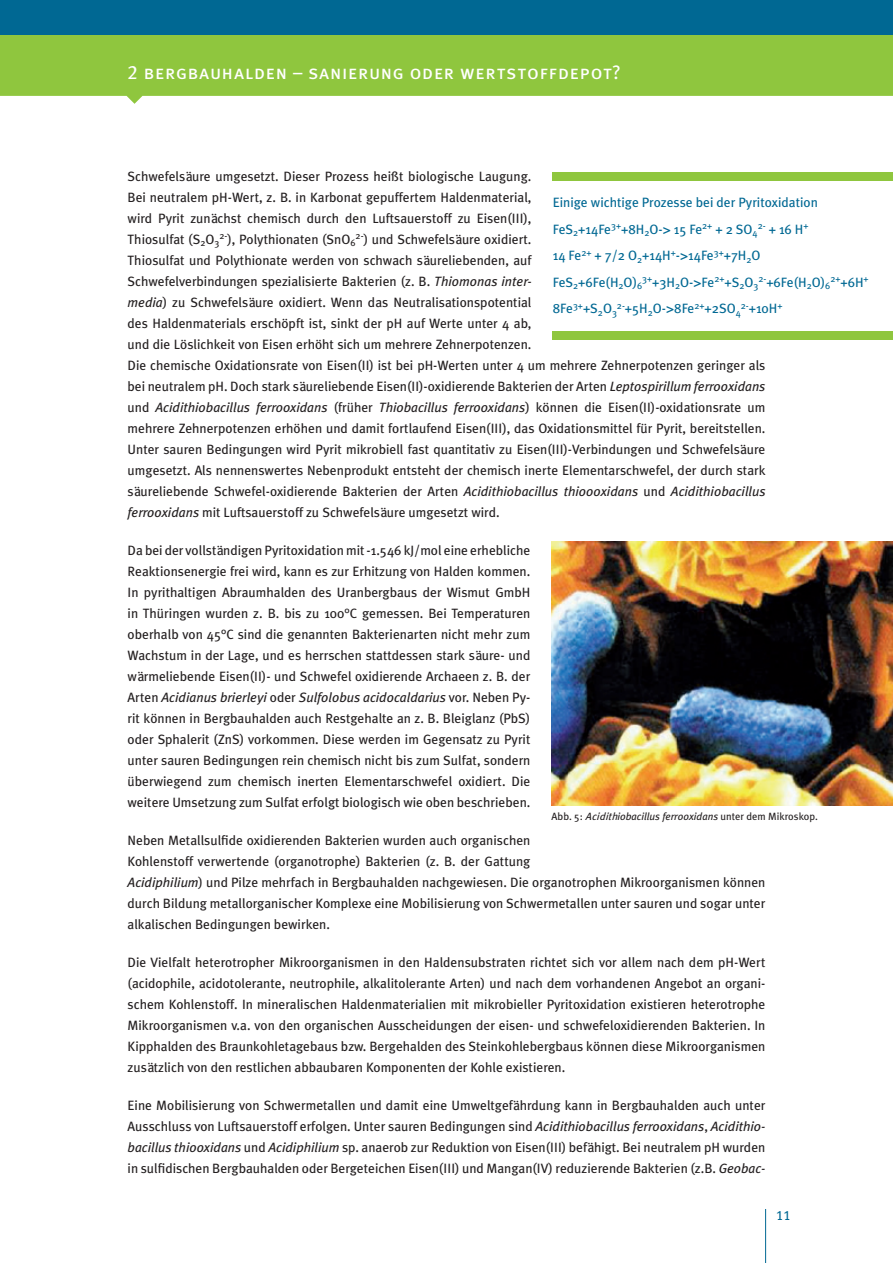
<style>
.page{position:relative;width:893px;height:1263px;background:#fff}
.page>*{position:absolute;margin:0;border:0;box-sizing:border-box;transform-origin:0 0}
.t1{font:19.5px "Meta Plus Book Caps";letter-spacing:.035em;color:#fff}
.t2{font:13.5px/21px "Meta Plus";color:#231f20;text-align:justify}
.t3{font:13.5px/26.5px "Meta Plus";color:#006893}
.t4{font:13.5px "Meta Plus Book Caps";color:#006893}
.t5{font:10.5px "Meta Plus";color:#231f20}
.t6{font:9.45px "Meta Plus";color:#006893}
.s1{font-style:italic}
.s2{font-family:"Helvetica Neue";font-weight:500}
.s3{font-size:13.5px}
.s4{font-family:"Meta OT";font-style:italic}
</style>
<div class="page">
<svg style="left:0;top:34px;width:893px;height:70px;background:#99cb55"></svg>
<div style="left:0;top:0;width:893px;height:34px;background:#006893"></div>
<hr style="left:765px;top:1209px;width:1px;height:54px;background:#006893">
<img style="left:552px;top:541px;width:341px;height:264px">
<div style="left:553px;top:172px;width:340px;height:9px;background:#8fc63e"></div>
<div style="left:553px;top:331px;width:340px;height:9px;background:#8fc63e"></div>
<h1 class="t1" style="left:128px;top:61px;width:495px">2 bergbauhalden – sanierung oder wertstoffdepot?</h1>
<p class="t2" style="left:128px;top:165px;width:639px;text-align:left">Schwefelsäure umgesetzt. Dieser Prozess heißt biologische Laugung.<br>Bei neutralem pH-Wert, z. B. in Karbonat gepuffertem Haldenmaterial,<br>wird Pyrit zunächst chemisch durch den Luftsauerstoff zu Eisen(III),<br>Thiosulfat (S<sub>2</sub>O<sub>3</sub><sup>2-</sup>), Polythionaten (SnO<sub>6</sub><sup>2-</sup>) und Schwefelsäure oxidiert.<br>Thiosulfat und Polythionate werden von schwach säureliebenden, auf<br>Schwefelverbindungen spezialisierte Bakterien (z. B. <span class="s1">Thiomonas inter-<br>media</span>) zu Schwefelsäure oxidiert. Wenn das Neutralisationspotential<br>des Haldenmaterials erschöpft ist, sinkt der pH auf Werte unter 4 ab,<br>und die Löslichkeit von Eisen erhöht sich um mehrere Zehnerpotenzen.<br>Die chemische Oxidationsrate von Eisen(II) ist bei pH-Werten unter 4 um mehrere Zehnerpotenzen geringer als bei neutralem pH. Doch stark säureliebende Eisen(II)-oxidierende Bakterien der Arten <span class="s1">Leptospirillum ferrooxidans </span>und <span class="s1">Acidithiobacillus ferrooxidans</span> (früher <span class="s1">Thiobacillus ferrooxidans</span>) können die Eisen(II)-oxidationsrate um mehrere Zehnerpotenzen erhöhen und damit fortlaufend Eisen(III), das Oxidationsmittel für Pyrit, bereitstellen.<br>Unter sauren Bedingungen wird Pyrit mikrobiell fast quantitativ zu Eisen(III)-Verbindungen und Schwefelsäure umgesetzt. Als nennenswertes Nebenprodukt entsteht der chemisch inerte Elementarschwefel, der durch stark säureliebende Schwefel-oxidierende Bakterien der Arten <span class="s1">Acidithiobacillus thioooxidans</span> und <span class="s1">Acidithiobacillus ferrooxidans</span> mit Luftsauerstoff zu Schwefelsäure umgesetzt wird.</p>
<p class="t2" style="left:128px;top:539px;width:404px">Da bei der vollständigen Pyritoxidation mit -1.546 kJ/mol eine erhebliche Reaktionsenergie frei wird, kann es zur Erhitzung von Halden kommen.<br>In pyrithaltigen Abraumhalden des Uranbergbaus der Wismut GmbH in Thüringen wurden z. B. bis zu 100°C gemessen. Bei Temperaturen oberhalb von 45°C sind die genannten Bakterienarten nicht mehr zum Wachstum in der Lage, und es herrschen stattdessen stark säure- und wärmeliebende Eisen(II)- und Schwefel oxidierende Archaeen z. B. der Arten <span class="s1">Acidianus brierleyi</span> oder <span class="s1">Sulfolobus acidocaldarius</span> vor. Neben Py&shy;rit können in Bergbauhalden auch Restgehalte an z. B. Bleiglanz (PbS) oder Sphalerit (ZnS) vorkommen. Diese werden im Gegensatz zu Pyrit unter sauren Bedingungen rein chemisch nicht bis zum Sulfat, sondern überwiegend zum chemisch inerten Elementarschwefel oxidiert. Die weitere Umsetzung zum Sulfat erfolgt biologisch wie oben beschrieben.</p>
<p class="t2" style="left:128px;top:830px;width:639px;text-align:left">Neben Metallsulfide oxidierenden Bakterien wurden auch organischen<br>Kohlenstoff verwertende (organotrophe) Bakterien (z. B. der Gattung<br><span class="s1">Acidiphilium</span>) und Pilze mehrfach in Bergbauhalden nachgewiesen. Die organotrophen Mikroorganismen können durch Bildung metallorganischer Komplexe eine Mobilisierung von Schwermetallen unter sauren und sogar unter alkalischen Bedingungen bewirken.</p>
<p class="t2" style="left:128px;top:952px;width:639px">Die Vielfalt heterotropher Mikroorganismen in den Haldensubstraten richtet sich vor allem nach dem pH-Wert (acidophile, acidotolerante, neutrophile, alkalitolerante Arten) und nach dem vorhandenen Angebot an organi&shy;schem Kohlenstoff. In mineralischen Haldenmaterialien mit mikrobieller Pyritoxidation existieren heterotrophe Mikroorganismen v.a. von den organischen Ausscheidungen der eisen- und schwefeloxidierenden Bakterien. In Kipphalden des Braunkohletagebaus bzw. Bergehalden des Steinkohlebergbaus können diese Mikroorganismen zusätzlich von den restlichen abbaubaren Komponenten der Kohle existieren.</p>
<p class="t2" style="left:128px;top:1095px;width:639px">Eine Mobilisierung von Schwermetallen und damit eine Umweltgefährdung kann in Bergbauhalden auch unter Ausschluss von Luftsauerstoff erfolgen. Unter sauren Bedingungen sind <span class="s1">Acidithiobacillus ferrooxidans</span>, <span class="s1">Acidithio&shy;bacillus thiooxidans</span> und <span class="s1">Acidiphilium</span> sp. anaerob zur Reduktion von Eisen(III) befähigt. Bei neutralem pH wurden in sulfidischen Bergbauhalden oder Bergeteichen Eisen(III) und Mangan(IV) reduzierende Bakterien (z.B. <span class="s1">Geobac-</span></p>
<p class="t3" style="left:553px;top:189px;width:279px">Einige wichtige Prozesse bei der Pyritoxidation FeS<sub>2</sub>+14Fe<sup>3+</sup>+8H<sub>2</sub>O-<span class="s2">&gt;</span> 15 Fe<sup>2+</sup> + 2 SO<sub>4</sub><sup>2-</sup> + 16 H<sup>+<br></sup>14 Fe<sup>2+</sup> + 7/2 O<sub>2</sub>+14H<sup>+</sup>-<span class="s2">&gt;</span>14Fe<sup>3+</sup>+7H<sub>2</sub>O FeS<sub>2</sub>+6Fe(H<sub>2</sub>O)<sub>6</sub><sup>3+</sup>+3H<sub>2</sub>O-<span class="s2">&gt;</span>Fe<sup>2+</sup>+S<sub>2</sub>O<sub>3</sub><sup>2-</sup>+6Fe(H<sub>2</sub>O)<sub>6</sub></p>
<p class="t6" style="left:830px;top:273px;width:40px">2+<span class="s3">+6H</span>+</p>
<p class="t3" style="left:553px;top:295px;width:231px">8Fe<sup>3+</sup>+S<sub>2</sub>O<sub>3</sub><sup>2-</sup>+5H<sub>2</sub>O-<span class="s2">&gt;</span>8Fe<sup>2+</sup>+2SO<sub>4</sub><sup>2-</sup>+10H<sup>+</sup></p>
<p class="t5" style="left:552px;top:811px;width:268px">Abb. 5: <span class="s4">Acidith</span><span class="s1">iobacillus ferrooxidans</span> unter dem Mikroskop.</p>
<p class="t4" style="left:776px;top:1207px;width:16px">11</p>
</div>
